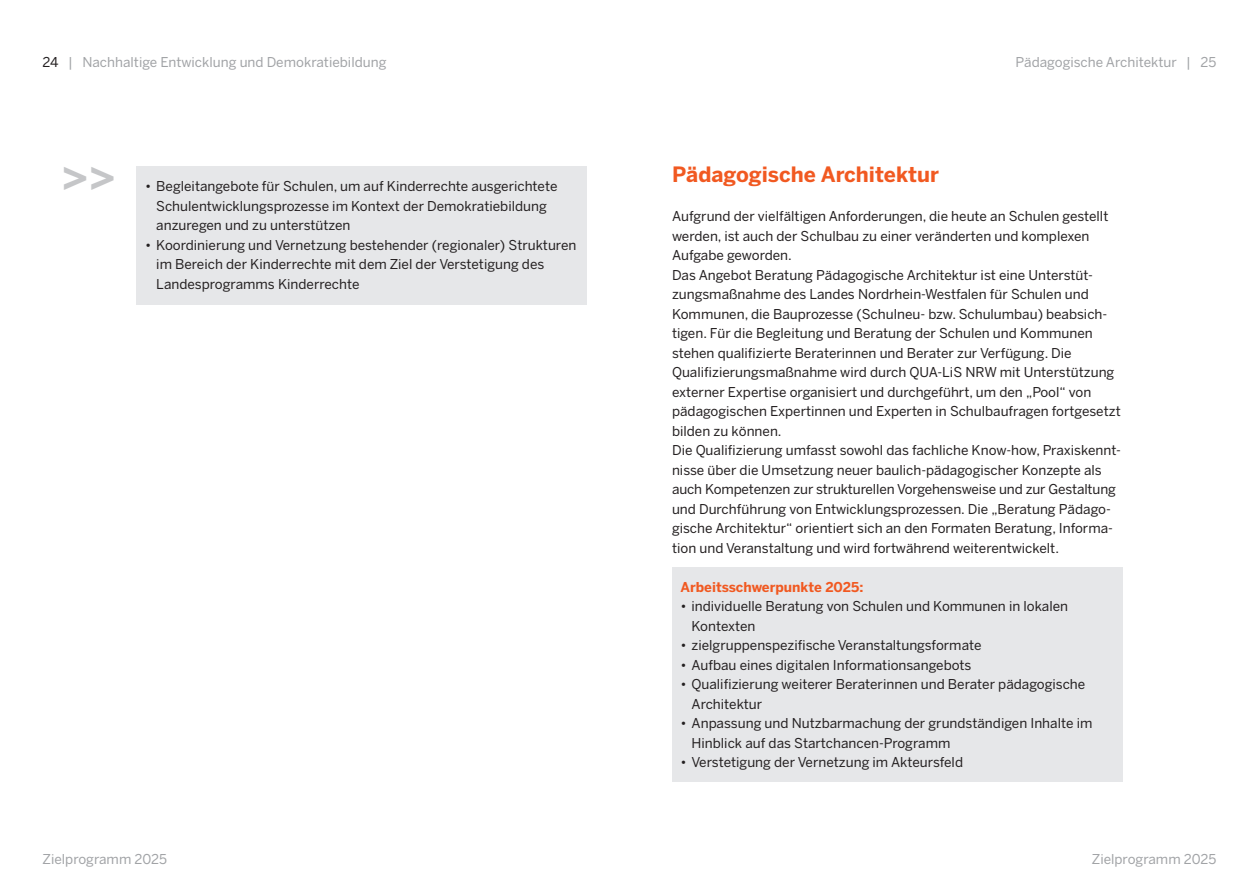
<style>
.page{position:relative;width:1259px;height:893px;background:#fff}
.page>*{position:absolute;margin:0;border:0;box-sizing:border-box;transform-origin:0 0}
.t1{font:700 42px "Benton Sans";color:#c5c6c8}
._1_Headline_orange{font:700 21px "Benton Sans";color:#f15921}
._3_Copy_ohne_Einzug{font:13.5px/19.5px "Benton Sans";color:#231f20}
._4_Copy_Einzug{font:13.5px/19.5px "Benton Sans";color:#231f20}
.Pagina{font:13.5px "Benton Sans";color:#a1a3a6}
._4_Copy_fett_orange{font:700 13.5px "Benton Sans";color:#f15921}
.s1{color:#231f20}
</style>
<div class="page">
<div style="left:672px;top:567px;width:450px;height:214px;background:#e6e7e9"></div>
<div style="left:137px;top:166px;width:450px;height:138px;background:#e6e7e9"></div>
<p class="Pagina" style="left:43px;top:54px;width:345px"><span class="s1">24</span> | Nachhaltige Entwicklung und Demokratiebildung</p>
<p class="Pagina" style="left:1015px;top:54px;width:202px">Pädagogische Architektur | 25</p>
<p class="t1" style="left:62px;top:153px;width:56px">&gt;&gt;</p>
<p class="_4_Copy_Einzug" style="left:156px;top:177px;width:403px;text-indent:-11px">• Begleitangebote für Schulen, um auf Kinderrechte ausgerichtete<br>Schulentwicklungsprozesse im Kontext der Demokratiebildung anzuregen und zu unterstützen</p>
<p class="_4_Copy_Einzug" style="left:156px;top:236px;width:421px;text-indent:-11px">• Koordinierung und Vernetzung bestehender (regionaler) Strukturen im Bereich der Kinderrechte mit dem Ziel der Verstetigung des<br>Landesprogramms Kinderrechte</p>
<p class="_1_Headline_orange" style="left:672px;top:162px;width:268px">Pädagogische Architektur</p>
<p class="_3_Copy_ohne_Einzug" style="left:672px;top:207px;width:438px">Aufgrund der vielfältigen Anforderungen, die heute an Schulen gestellt werden, ist auch der Schulbau zu einer veränderten und komplexen<br>Aufgabe geworden.</p>
<p class="_3_Copy_ohne_Einzug" style="left:672px;top:265px;width:450px">Das Angebot Beratung Pädagogische Architektur ist eine Unterstüt&shy;zungsmaßnahme des Landes Nordrhein-Westfalen für Schulen und Kommunen, die Bauprozesse (Schulneu- bzw. Schulumbau) beabsich&shy;tigen. Für die Begleitung und Beratung der Schulen und Kommunen stehen qualifizierte Beraterinnen und Berater zur Verfügung. Die Qualifizierungsmaßnahme wird durch QUA-LiS NRW mit Unterstützung externer Expertise organisiert und durchgeführt, um den „Pool“ von pädagogischen Expertinnen und Experten in Schulbaufragen fortgesetzt bilden zu können.</p>
<p class="_3_Copy_ohne_Einzug" style="left:672px;top:441px;width:450px">Die Qualifizierung umfasst sowohl das fachliche Know-how, Praxiskennt&shy;nisse über die Umsetzung neuer baulich-pädagogischer Konzepte als auch Kompetenzen zur strukturellen Vorgehensweise und zur Gestaltung und Durchführung von Entwicklungsprozessen. Die „Beratung Pädago&shy;gische Architektur“ orientiert sich an den Formaten Beratung, Informa&shy;tion und Veranstaltung und wird fortwährend weiterentwickelt.</p>
<p class="_4_Copy_fett_orange" style="left:680px;top:579px;width:184px">Arbeitsschwerpunkte 2025:</p>
<p class="_4_Copy_Einzug" style="left:691px;top:597px;width:378px;text-indent:-11px">• individuelle Beratung von Schulen und Kommunen in lokalen<br>Kontexten</p>
<p class="_4_Copy_Einzug" style="left:680px;top:636px;width:302px">• zielgruppenspezifische Veranstaltungsformate</p>
<p class="_4_Copy_Einzug" style="left:680px;top:655px;width:292px">• Aufbau eines digitalen Informationsangebots</p>
<p class="_4_Copy_Einzug" style="left:691px;top:675px;width:395px;text-indent:-11px">• Qualifizierung weiterer Beraterinnen und Berater pädagogische<br>Architektur</p>
<p class="_4_Copy_Einzug" style="left:691px;top:714px;width:402px;text-indent:-11px">• Anpassung und Nutzbarmachung der grundständigen Inhalte im<br>Hinblick auf das Startchancen-Programm</p>
<p class="_4_Copy_Einzug" style="left:680px;top:753px;width:284px">• Verstetigung der Vernetzung im Akteursfeld</p>
<p class="Pagina" style="left:43px;top:851px;width:126px">Zielprogramm 2025</p>
<p class="Pagina" style="left:1091px;top:851px;width:126px">Zielprogramm 2025</p>
</div>
